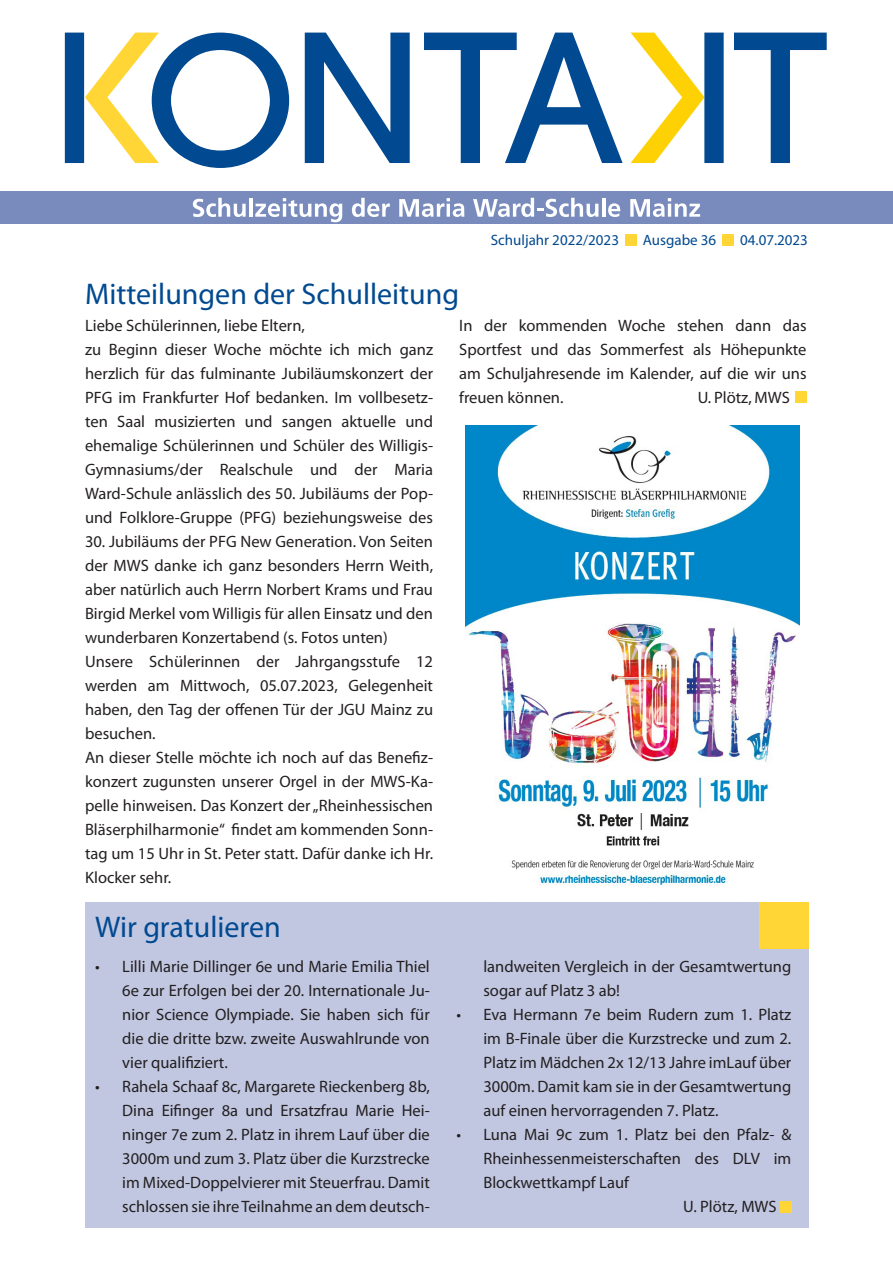
<style>
.page{position:relative;width:893px;height:1263px;background:#fff}
.page>*{position:absolute;margin:0;border:0;box-sizing:border-box;transform-origin:0 0}
.t1{font:30px "Myriad Pro";color:#014990}
.t2{font:16.5px/24px "Myriad Pro";color:#231f20;text-align:justify}
.t3{font:15px "Myriad Pro";color:#014990}
</style>
<div class="page">
<div style="left:0;top:192px;width:893px;height:32px;background:#788bbc"></div>
<svg style="left:193px;top:198px;width:53px;height:19px"></svg>
<hr style="left:249px;top:198px;width:4px;height:19px;background:#fff">
<svg style="left:255px;top:198px;width:87px;height:24px"></svg>
<svg style="left:352px;top:198px;width:38px;height:19px"></svg>
<svg style="left:399px;top:198px;width:65px;height:19px"></svg>
<svg style="left:473px;top:198px;width:125px;height:19px"></svg>
<hr style="left:602px;top:198px;width:3px;height:19px;background:#fff">
<svg style="left:608px;top:203px;width:12px;height:14px"></svg>
<svg style="left:630px;top:198px;width:70px;height:19px"></svg>
<div style="left:625px;top:234px;width:11px;height:11px;background:#ffd636"></div>
<div style="left:723px;top:234px;width:11px;height:11px;background:#ffd636"></div>
<svg style="left:305px;top:33px;width:105px;height:130px"></svg>
<svg style="left:424px;top:33px;width:199px;height:130px"></svg>
<svg style="left:734px;top:33px;width:93px;height:130px"></svg>
<svg style="left:631px;top:33px;width:93px;height:130px"></svg>
<svg style="left:65px;top:33px;width:224px;height:135px"></svg>
<div style="left:795px;top:392px;width:12px;height:11px;background:#ffd636"></div>
<div style="left:85px;top:902px;width:723px;height:326px;background:#c1c7e1"></div>
<div style="left:759px;top:902px;width:49px;height:47px;background:#ffd636"></div>
<div style="left:780px;top:1201px;width:11px;height:11px;background:#ffd636"></div>
<img style="left:466px;top:425px;width:333px;height:461px">
<p class="t3" style="left:491px;top:231px;width:130px">Schuljahr 2022/2023</p>
<p class="t3" style="left:643px;top:231px;width:75px">Ausgabe 36</p>
<p class="t3" style="left:740px;top:231px;width:69px">04.07.2023</p>
<p class="t1" style="left:85px;top:276px;width:376px">Mitteilungen der Schulleitung</p>
<p class="t2" style="left:85px;top:313px;width:221px">Liebe Schülerinnen, liebe Eltern,</p>
<p class="t2" style="left:85px;top:337px;width:350px">zu Beginn dieser Woche möchte ich mich ganz herzlich für das fulminante Jubiläumskonzert der PFG im Frankfurter Hof bedanken. Im vollbesetz&shy;ten Saal musizierten und sangen aktuelle und ehemalige Schülerinnen und Schüler des Willigis-Gymnasiums/der Realschule und der Maria Ward-Schule anlässlich des 50. Jubiläums der Pop&shy;und Folklore-Gruppe (PFG) beziehungsweise des</p>
<p class="t2" style="left:85px;top:529px;width:350px">30. Jubiläums der PFG New Generation. Von Seiten der MWS danke ich ganz besonders Herrn Weith, aber natürlich auch Herrn Norbert Krams und Frau Birgid Merkel vom Willigis für allen Einsatz und den wunderbaren Konzertabend (s. Fotos unten)</p>
<p class="t2" style="left:85px;top:649px;width:350px">Unsere Schülerinnen der Jahrgangsstufe 12 werden am Mittwoch, 05.07.2023, Gelegenheit haben, den Tag der offenen Tür der JGU Mainz zu besuchen.</p>
<p class="t2" style="left:85px;top:745px;width:350px">An dieser Stelle möchte ich noch auf das Benefiz&shy;konzert zugunsten unserer Orgel in der MWS-Ka&shy;pelle hinweisen. Das Konzert der „Rheinhessischen Bläserphilharmonie“ findet am kommenden Sonn&shy;tag um 15 Uhr in St. Peter statt. Dafür danke ich Hr.<br>Klocker sehr.</p>
<p class="t2" style="left:459px;top:313px;width:349px">In der kommenden Woche stehen dann das Sportfest und das Sommerfest als Höhepunkte am Schuljahresende im Kalender, auf die wir uns freuen können.</p>
<p class="t2" style="left:698px;top:385px;width:94px">U. Plötz, MWS</p>
<p class="t1" style="left:95px;top:909px;width:187px">Wir gratulieren</p>
<p class="t2" style="left:122px;top:954px;width:309px;text-indent:-27px">• Lilli Marie Dillinger 6e und Marie Emilia Thiel 6e zur Erfolgen bei der 20. Internationale Ju&shy;nior Science Olympiade. Sie haben sich für die die dritte bzw. zweite Auswahlrunde von vier qualifiziert.</p>
<p class="t2" style="left:122px;top:1074px;width:309px;text-indent:-27px">• Rahela Schaaf 8c, Margarete Rieckenberg 8b, Dina Eifinger 8a und Ersatzfrau Marie Hei&shy;ninger 7e zum 2. Platz in ihrem Lauf über die 3000m und zum 3. Platz über die Kurzstrecke im Mixed-Doppelvierer mit Steuerfrau. Damit schlossen sie ihre Teilnahme an dem deutsch-</p>
<p class="t2" style="left:483px;top:954px;width:309px">landweiten Vergleich in der Gesamtwertung sogar auf Platz 3 ab!</p>
<p class="t2" style="left:483px;top:1002px;width:309px;text-indent:-27px">• Eva Hermann 7e beim Rudern zum 1. Platz im B-Finale über die Kurzstrecke und zum 2.<br>Platz im Mädchen 2x 12/13 Jahre imLauf über 3000m. Damit kam sie in der Gesamtwertung auf einen hervorragenden 7. Platz.</p>
<p class="t2" style="left:483px;top:1122px;width:309px;text-indent:-27px">• Luna Mai 9c zum 1. Platz bei den Pfalz- &amp; Rheinhessenmeisterschaften des DLV im Blockwettkampf Lauf</p>
<p class="t2" style="left:683px;top:1194px;width:95px">U. Plötz, MWS</p>
</div>
